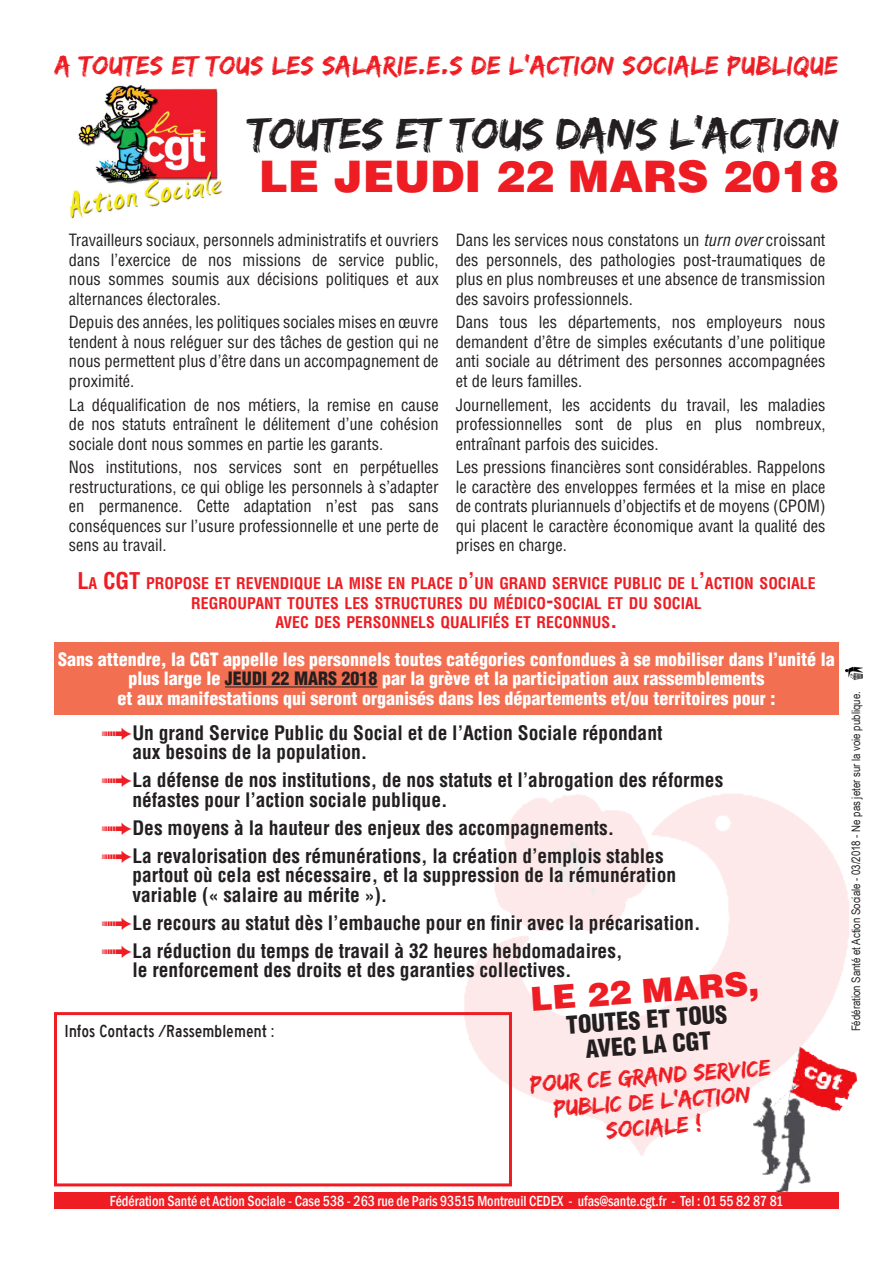
<style>
.page{position:relative;width:893px;height:1263px;background:#fff}
.page>*{position:absolute;margin:0;border:0;box-sizing:border-box;transform-origin:0 0}
.t1{font:45px "Edo SZ";color:#231f20}
.t2{font:900 43.5px "Helvetica LT Std";color:#ee1d23}
.t3{font:900 33px "Helvetica LT Std";color:#ee1d23}
.t4{font:27px "Edo SZ";letter-spacing:.02em;color:#ee1d23}
.t5{font:24px/25.5px "Edo SZ";color:#ee1d23;text-align:center}
.t6{font:900 condensed 24px/25.5px "Helvetica LT Std";color:#231f20;text-align:center}
.t7{font:700 condensed 19.5px/19.5px "Helvetica LT Std";color:#231f20}
.t8{font:900 condensed 18px/19.5px "Helvetica LT Std";color:#fff;text-align:center}
.t9{font:18px "Highway Gothic Narrow";color:#231f20}
.t10{font:condensed 16.5px/19.5px "Helvetica LT Std";color:#231f20;text-align:justify}
.t11{font:700 condensed 15.75px/19.5px "Helvetica LT Std";color:#ee1d23;text-align:center}
.txt_courant{font:500 condensed 15px "Franklin Gothic";color:#fff;scale:.93 1}
.t12{font:11.7px "Arial Narrow";color:#231f20}
.s1{font-style:italic}
.s2{font-size:22.5px}
.s3{color:#231f20}
.s4{font-family:"Follow The Arrow";font-weight:400;font-stretch:normal;color:#ee1d23}
</style>
<div class="page">
<img style="left:845px;top:666px;width:17px;height:15px">
<div style="left:54px;top:1012px;width:458px;height:174px;border:3px solid #ee1d23"></div>
<img style="left:70px;top:85px;width:153px;height:134px">
<div style="left:54px;top:642px;width:785px;height:73px;background:#f36f51"></div>
<hr style="left:225px;top:686px;width:153px;height:1px;background:#231f20">
<div style="left:54px;top:1193px;width:785px;height:16px;background:#ee1d23"></div>
<img style="left:744px;top:1038px;width:113px;height:156px">
<p class="t4" style="left:55px;top:49px;width:784px">A TOUTES ET TOUS LES SALARIE.E.S DE L’ACTION SOCIALE PUBLIQUE</p>
<p class="t1" style="left:248px;top:107px;width:592px">TOUTES ET TOUS DANS L’ACTION</p>
<p class="t2" style="left:259px;top:148px;width:582px">LE JEUDI 22 MARS 2018</p>
<p class="t10" style="left:69px;top:230px;width:371px">Travailleurs sociaux, personnels administratifs et ouvriers dans l’exercice de nos missions de service public, nous sommes soumis aux décisions politiques et aux alternances électorales.</p>
<p class="t10" style="left:69px;top:313px;width:371px">Depuis des années, les politiques sociales mises en œuvre tendent à nous reléguer sur des tâches de gestion qui ne nous permettent plus d’être dans un accompagnement de proximité.</p>
<p class="t10" style="left:69px;top:395px;width:371px">La déqualification de nos métiers, la remise en cause de nos statuts entraînent le délitement d’une cohésion sociale dont nous sommes en partie les garants.</p>
<p class="t10" style="left:69px;top:458px;width:371px">Nos institutions, nos services sont en perpétuelles restructurations, ce qui oblige les personnels à s’adapter en permanence. Cette adaptation n’est pas sans conséquences sur l’usure professionnelle et une perte de sens au travail.</p>
<p class="t10" style="left:456px;top:230px;width:371px">Dans les services nous constatons un <span class="s1">turn over</span> croissant des personnels, des pathologies post-traumatiques de plus en plus nombreuses et une absence de transmission des savoirs professionnels.</p>
<p class="t10" style="left:456px;top:313px;width:371px">Dans tous les départements, nos employeurs nous demandent d’être de simples exécutants d’une politique anti sociale au détriment des personnes accompagnées et de leurs familles.</p>
<p class="t10" style="left:456px;top:395px;width:371px">Journellement, les accidents du travail, les maladies professionnelles sont de plus en plus nombreux, entraînant parfois des suicides.</p>
<p class="t10" style="left:456px;top:458px;width:371px">Les pressions financières sont considérables. Rappelons le caractère des enveloppes fermées et la mise en place de contrats pluriannuels d’objectifs et de moyens (CPOM) qui placent le caractère économique avant la qualité des prises en charge.</p>
<p class="t11" style="left:77px;top:574px;width:740px"><span class="s2">L</span>A <span class="s2">CGT</span> PROPOSE ET REVENDIQUE LA MISE EN PLACE D<span class="s2">’</span>UN GRAND SERVICE PUBLIC DE L<span class="s2">’</span>ACTION SOCIALE<br>REGROUPANT TOUTES LES STRUCTURES DU MÉDICO<span class="s2">-</span>SOCIAL ET DU SOCIAL<br>AVEC DES PERSONNELS QUALIFIÉS ET RECONNUS<span class="s2">.</span></p>
<p class="t8" style="left:58px;top:649px;width:778px">Sans attendre, la CGT appelle les personnels toutes catégories confondues à se mobiliser dans l’unité la plus large le <span class="s3">JEUDI 22 MARS 2018</span> par la grève et la participation aux rassemblements<br>et aux manifestations qui seront organisés dans les départements et/ou territoires pour :</p>
<p class="t7" style="left:132px;top:723px;width:532px;text-indent:-30px"><span class="s4">B</span>Un grand Service Public du Social et de l’Action Sociale répondant aux besoins de la population.</p>
<p class="t7" style="left:132px;top:770px;width:592px;text-indent:-30px"><span class="s4">B</span>La défense de nos institutions, de nos statuts et l’abrogation des réformes néfastes pour l’action sociale publique.</p>
<p class="t7" style="left:102px;top:818px;width:514px"><span class="s4">B</span>Des moyens à la hauteur des enjeux des accompagnements.</p>
<p class="t7" style="left:132px;top:846px;width:545px;text-indent:-30px"><span class="s4">B</span>La revalorisation des rémunérations, la création d’emplois stables partout où cela est nécessaire, et la suppression de la rémunération variable (« salaire au mérite »).</p>
<p class="t7" style="left:102px;top:913px;width:600px"><span class="s4">B</span>Le recours au statut dès l’embauche pour en finir avec la précarisation.</p>
<p class="t7" style="left:132px;top:941px;width:492px;text-indent:-30px"><span class="s4">B</span>La réduction du temps de travail à 32 heures hebdomadaires, le renforcement des droits et des garanties collectives.</p>
<p class="t3" style="left:529px;top:977px;width:231px;rotate:-4deg">LE 22 MARS,</p>
<p class="t6" style="left:565px;top:1012px;width:163px;rotate:-4deg">TOUTES ET TOUS<br>AVEC LA CGT</p>
<p class="t5" style="left:529px;top:1071px;width:242px;rotate:-4deg">POUR CE GRAND SERVICE<br>PUBLIC DE L’ACTION<br>SOCIALE !</p>
<p class="t9" style="left:65px;top:1021px;width:211px">Infos Contacts /Rassemblement :</p>
<p class="t12" style="left:848px;top:1031px;width:341px;rotate:-90deg">Fédération Santé et Action Sociale - 03/2018 - Ne pas jeter sur la voie publique.</p>
<p class="txt_courant" style="left:110px;top:1191px;width:726px">Fédération Santé et Action Sociale - Case 538 - 263 rue de Paris 93515 Montreuil CEDEX - ufas@sante.cgt.fr - Tel : 01 55 82 87 81</p>
</div>
